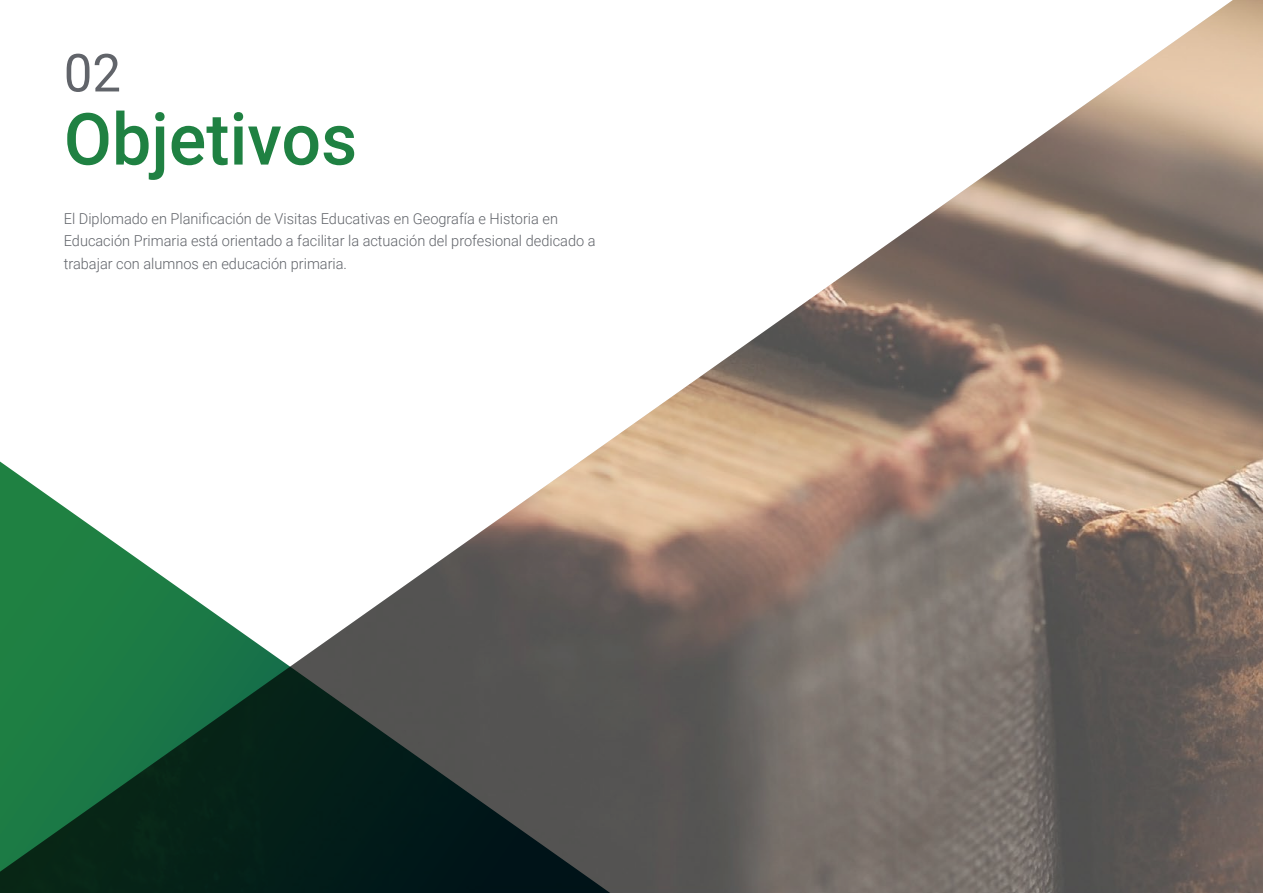
<style>
.page{position:relative;width:1263px;height:893px;background:#fff}
.page>*{position:absolute;margin:0;border:0;box-sizing:border-box;transform-origin:0 0}
.t1{font:500 72px "Roboto";color:#1f8142}
.t2{font:52.5px "Roboto";color:#61646a}
.t3{font:300 15px/22.5px "Roboto";color:#61646a}
</style>
<div class="page">
<img style="left:602px;top:0;width:661px;height:893px">
<svg style="left:0;top:446px;width:640px;height:447px"></svg>
<h2 class="t2" style="left:64px;top:36px;width:59px">02</h2>
<h1 class="t1" style="left:64px;top:89px;width:295px">Objetivos</h1>
<p class="t3" style="left:64px;top:207px;width:533px">El Diplomado en Planificación de Visitas Educativas en Geografía e Historia en<br>Educación Primaria está orientado a facilitar la actuación del profesional dedicado a trabajar con alumnos en educación primaria.</p>
</div>
